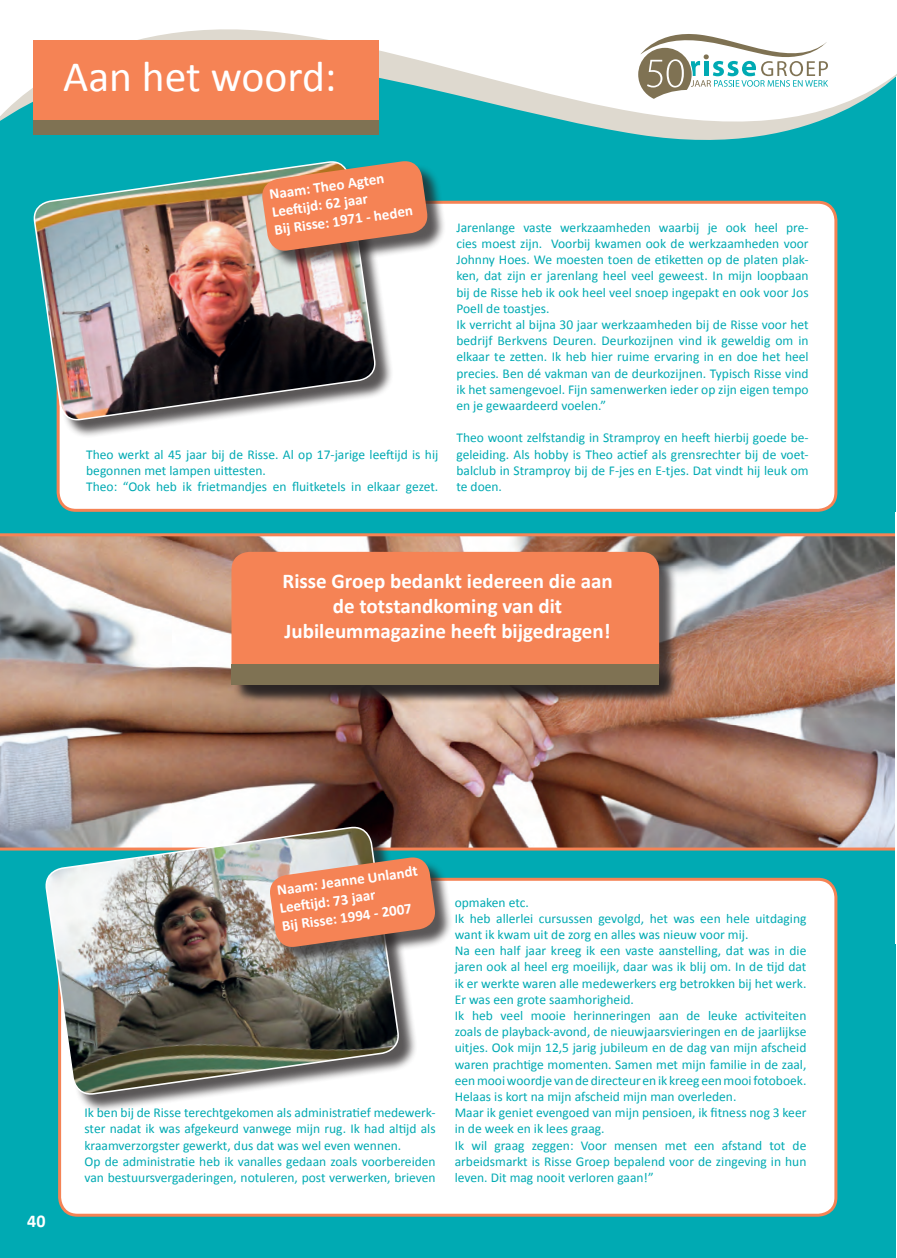
<style>
.page{position:relative;width:897px;height:1258px;background:#fff}
.page>*{position:absolute;margin:0;border:0;box-sizing:border-box;transform-origin:0 0}
.t1{font:43.5px "Calibri";color:#fff}
.t2{font:700 21px/25.2px "Calibri";color:#fff;text-align:center}
.t3{font:700 18px "Calibri";color:#fff}
.t4{font:700 15px "Calibri";color:#fff}
.t5{font:13.5px/16.2px "Calibri";color:#00aab3;text-align:justify}
</style>
<div class="page">
<div style="left:0;top:51px;width:895px;height:1207px;background:#00aab3"></div>
<div style="left:60px;top:879px;width:775px;height:336px;background:#fff;border-radius:18px"></div>
<div style="left:58px;top:878px;width:779px;height:339px;border:3px solid #f58355;border-radius:18px"></div>
<div style="left:58px;top:202px;width:777px;height:308px;background:#fff;border-radius:18px"></div>
<div style="left:57px;top:201px;width:780px;height:311px;border:3px solid #f58355;border-radius:18px"></div>
<div style="left:36px;top:164px;width:358px;height:275px;background:#231f20;opacity:.75"></div>
<img style="left:33px;top:196px;width:344px;height:230px">
<div style="left:265px;top:164px;width:181px;height:105px;background:#231f20;opacity:.75"></div>
<svg style="left:260px;top:196px;width:169px;height:57px"></svg>
<img style="left:0;top:533px;width:895px;height:317px">
<div style="left:48px;top:829px;width:369px;height:284px;background:#231f20;opacity:.75"></div>
<img style="left:44px;top:821px;width:356px;height:279px">
<div style="left:273px;top:860px;width:180px;height:105px;background:#231f20;opacity:.75"></div>
<svg style="left:268px;top:855px;width:169px;height:94px"></svg>
<div style="left:234px;top:554px;width:443px;height:149px;background:#231f20;opacity:.75"></div>
<div style="left:231px;top:552px;width:428px;height:133px;background:#f58355;border-radius:18px"></div>
<div style="left:234px;top:666px;width:443px;height:37px;background:#231f20;opacity:.75"></div>
<div style="left:231px;top:664px;width:428px;height:21px;background:#7f7253"></div>
<svg style="left:0;top:29px;width:896px;height:167px"></svg>
<div style="left:34px;top:40px;width:345px;height:81px;background:#f58355"></div>
<div style="left:34px;top:120px;width:345px;height:15px;background:#7f7253"></div>
<div style="left:627px;top:27px;width:208px;height:74px;background:#fff"></div>
<svg style="left:638px;top:34px;width:190px;height:65px"></svg>
<p class="t1" style="left:63px;top:49px;width:275px">Aan het woord:</p>
<p class="t4" style="left:268px;top:185px;width:117px;rotate:-8deg">Naam: Theo Agten</p>
<p class="t4" style="left:271px;top:202px;width:98px;rotate:-8deg">Leeft ijd: 62 jaar</p>
<p class="t4" style="left:273px;top:220px;width:141px;rotate:-8deg">Bij Risse: 1971 - heden</p>
<p class="t5" style="left:86px;top:446px;width:353px">Theo werkt al 45 jaar bij de Risse. Al op 17-jarige leeftijd is hij begonnen met lampen uittesten.</p>
<p class="t5" style="left:86px;top:478px;width:353px">Theo: “Ook heb ik frietmandjes en fluitketels in elkaar gezet.</p>
<p class="t5" style="left:456px;top:219px;width:353px">Jarenlange vaste werkzaamheden waarbij je ook heel pre&shy;cies moest zijn. Voorbij kwamen ook de werkzaamheden voor Johnny Hoes. We moesten toen de etiketten op de platen plak&shy;ken, dat zijn er jarenlang heel veel geweest. In mijn loopbaan bij de Risse heb ik ook heel veel snoep ingepakt en ook voor Jos Poell de toastjes.</p>
<p class="t5" style="left:456px;top:316px;width:353px">Ik verricht al bijna 30 jaar werkzaamheden bij de Risse voor het bedrijf Berkvens Deuren. Deurkozijnen vind ik geweldig om in elkaar te zetten. Ik heb hier ruime ervaring in en doe het heel precies. Ben dé vakman van de deurkozijnen. Typisch Risse vind ik het samengevoel. Fijn samenwerken ieder op zijn eigen tempo en je gewaardeerd voelen.”</p>
<p class="t5" style="left:456px;top:430px;width:353px">Theo woont zelfstandig in Stramproy en heeft hierbij goede be&shy;geleiding. Als hobby is Theo actief als grensrechter bij de voet&shy;balclub in Stramproy bij de F-jes en E-tjes. Dat vindt hij leuk om te doen.</p>
<p class="t2" style="left:282px;top:568px;width:331px">Risse Groep bedankt iedereen die aan de totstandkoming van dit<br>Jubileummagazine heeft bijgedragen!</p>
<p class="t3" style="left:27px;top:1210px;width:20px">40</p>
<p class="t4" style="left:276px;top:881px;width:143px;rotate:-8deg">Naam: Jeanne Unlandt</p>
<p class="t4" style="left:278px;top:899px;width:98px;rotate:-8deg">Leeft ijd: 73 jaar</p>
<p class="t4" style="left:281px;top:916px;width:132px;rotate:-8deg">Bij Risse: 1994 - 2007</p>
<p class="t5" style="left:84px;top:1105px;width:353px">Ik ben bij de Risse terechtgekomen als administratief medewerk&shy;ster nadat ik was afgekeurd vanwege mijn rug. Ik had altijd als kraamverzorgster gewerkt, dus dat was wel even wennen.</p>
<p class="t5" style="left:84px;top:1153px;width:352px">Op de administratie heb ik vanalles gedaan zoals voorbereiden van bestuursvergaderingen, notuleren, post verwerken, brieven</p>
<p class="t5" style="left:454px;top:894px;width:76px">opmaken etc.</p>
<p class="t5" style="left:454px;top:910px;width:353px">Ik heb allerlei cursussen gevolgd, het was een hele uitdaging want ik kwam uit de zorg en alles was nieuw voor mij.</p>
<p class="t5" style="left:454px;top:943px;width:353px">Na een half jaar kreeg ik een vaste aanstelling, dat was in die jaren ook al heel erg moeilijk, daar was ik blij om. In de tijd dat ik er werkte waren alle medewerkers erg betrokken bij het werk.</p>
<p class="t5" style="left:454px;top:991px;width:181px">Er was een grote saamhorigheid.</p>
<p class="t5" style="left:454px;top:1007px;width:353px">Ik heb veel mooie herinneringen aan de leuke activiteiten zoals de playback-avond, de nieuwjaarsvieringen en de jaarlijkse uitjes. Ook mijn 12,5 jarig jubileum en de dag van mijn afscheid waren prachtige momenten. Samen met mijn familie in de zaal, een mooi woordje van de directeur en ik kreeg een mooi fotoboek.<br>Helaas is kort na mijn afscheid mijn man overleden.</p>
<p class="t5" style="left:454px;top:1105px;width:353px">Maar ik geniet evengoed van mijn pensioen, ik fitness nog 3 keer in de week en ik lees graag.</p>
<p class="t5" style="left:454px;top:1137px;width:353px">Ik wil graag zeggen: Voor mensen met een afstand tot de arbeidsmarkt is Risse Groep bepalend voor de zingeving in hun leven. Dit mag nooit verloren gaan!”</p>
</div>
